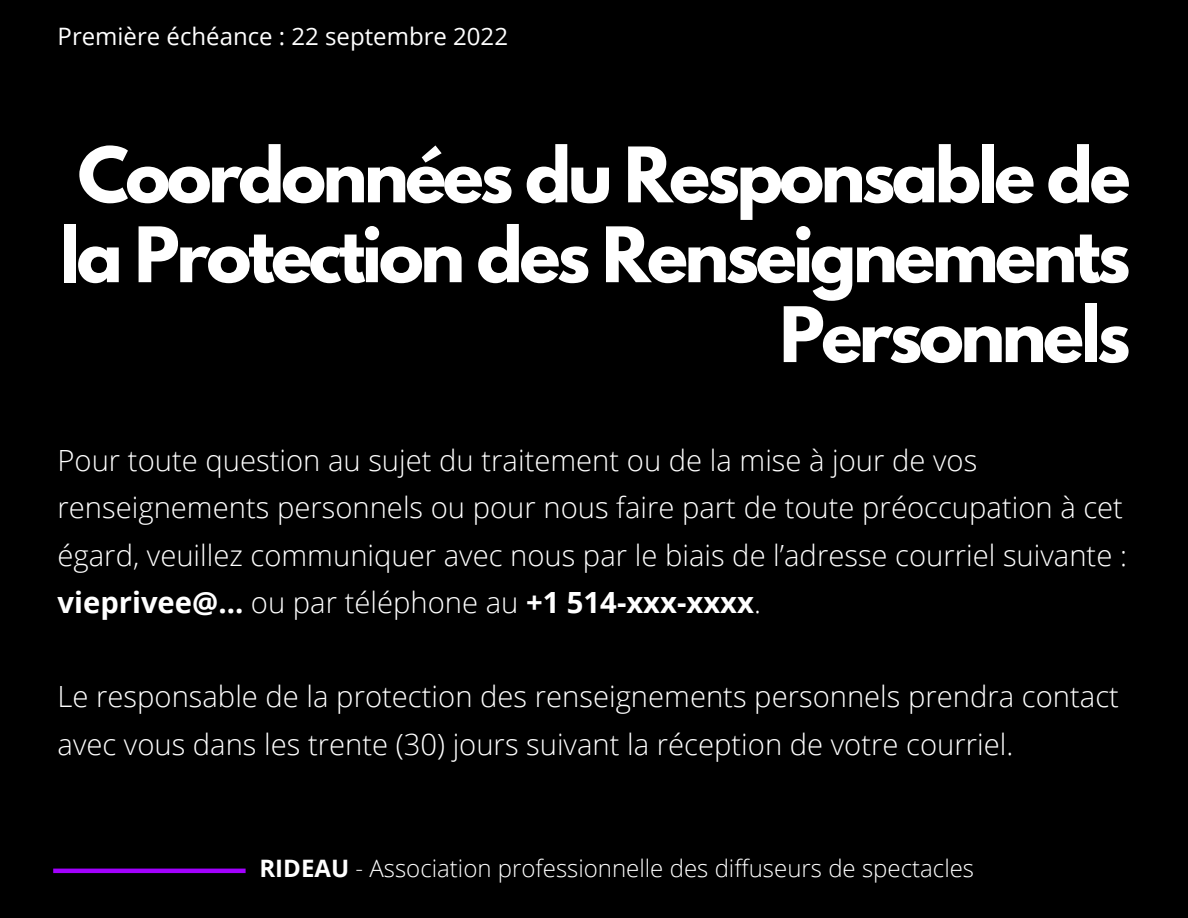
<style>
.page{position:relative;width:1188px;height:918px;background:#000}
.page>*{position:absolute;margin:0;border:0;box-sizing:border-box;transform-origin:0 0}
.t1{font:700 67.65px/79.8px "League Spartan";letter-spacing:-.05em;color:#fff;text-align:right}
.t2{font:300 29.25px/47.2px "Open Sans";color:#fff}
.t3{font:300 24px "Open Sans";color:#fff}
.t4{font:24px "Open Sans";color:#fff}
.s1{font-weight:700}
</style>
<div class="page">
<hr style="left:53px;top:869px;width:193px;height:4px;background:#a200fe">
<p class="t4" style="left:58px;top:20px;width:452px">Première échéance : 22 septembre 2022</p>
<p class="t1" style="left:60px;top:144px;width:1072px">Coordonnées du Responsable de la Protection des Renseignements<br>Personnels</p>
<p class="t2" style="left:58px;top:436px;width:1071px">Pour toute question au sujet du traitement ou de la mise à jour de vos renseignements personnels ou pour nous faire part de toute préoccupation à cet égard, veuillez communiquer avec nous par le biais de l’adresse courriel suivante : <span class="s1">vieprivee@...</span> ou par téléphone au <span class="s1">+1 514-xxx-xxxx</span>.</p>
<p class="t2" style="left:58px;top:672px;width:1063px">Le responsable de la protection des renseignements personnels prendra contact avec vous dans les trente (30) jours suivant la réception de votre courriel.</p>
<p class="t3" style="left:259px;top:851px;width:716px"><span class="s1">RIDEAU</span> - Association professionnelle des diffuseurs de spectacles</p>
</div>
